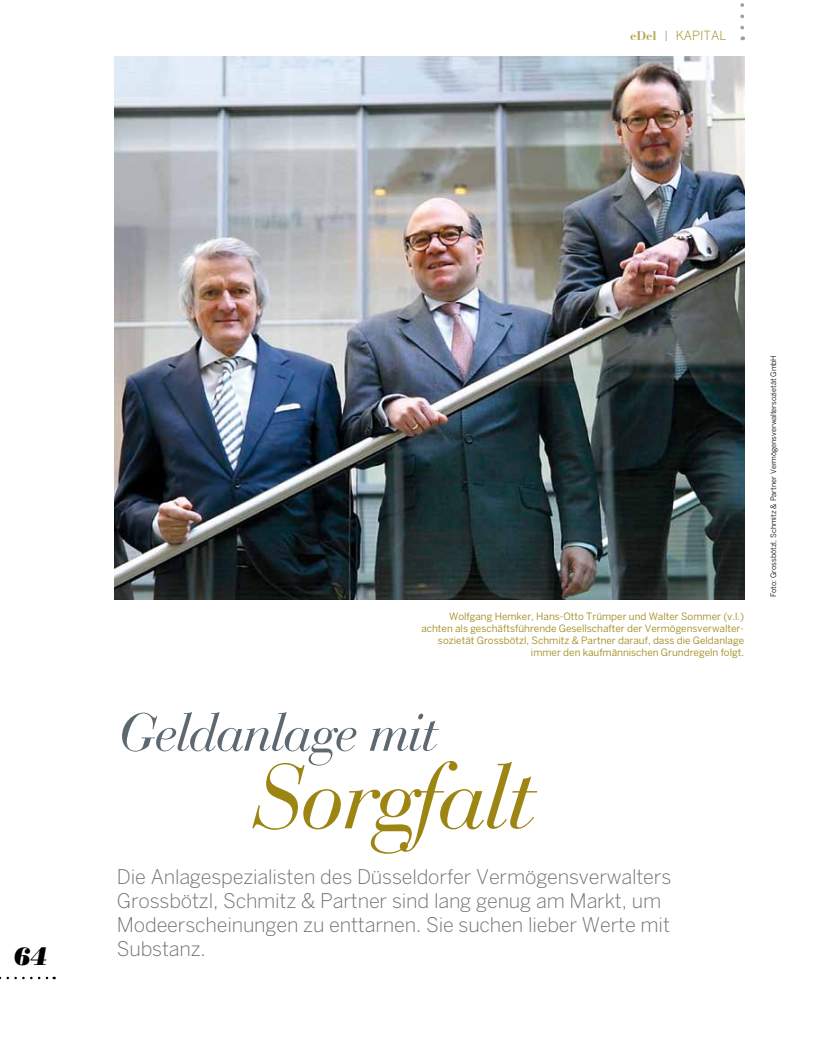
<style>
.page{position:relative;width:815px;height:1053px;background:#fff}
.page>*{position:absolute;margin:0;border:0;box-sizing:border-box;transform-origin:0 0}
.t1{font:90.75px "Bauer Bodoni Italic Os F";letter-spacing:-.04em;color:#9c8512}
.t2{font:53px "Bauer Bodoni Italic Os F";letter-spacing:-.04em;color:#5d6970}
.t3{font:italic 25px "Bodoni Poster";color:#000}
.t4{font:300 20px/24px "Benton Sans";letter-spacing:-.01em;color:#707172}
.t5{font:300 12.5px "Benton Sans";color:#9c8512}
.t6{font:10px/12px "Benton Sans";color:#9c8512;text-align:right}
.t7{font:7.5px "Benton Sans";letter-spacing:-.01em;color:#000}
.s1{font-family:"Bauer Bodoni Bold Os F";font-weight:400;color:#b8a456}
.s2{font-family:"Bauer Bodoni T";font-weight:400;color:#9c9e9f}
</style>
<div class="page">
<svg style="left:0;top:976px;width:55px;height:3px"></svg>
<svg style="left:740px;top:3px;width:4px;height:37px"></svg>
<img style="left:115px;top:57px;width:629px;height:542px">
<p class="t5" style="left:630px;top:28px;width:62px"><span class="s1">eDel</span> <span class="s2">|</span> Kapital</p>
<h3 class="t3" style="left:14px;top:940px;width:35px">64</h3>
<p class="t6" style="left:421px;top:610px;width:324px">Wolfgang Hemker, Hans-Otto Trümper und Walter Sommer (v.l.) achten als geschäftsführende Gesellschafter der Vermögensverwalter&shy;sozietät Grossbötzl, Schmitz &amp; Partner darauf, dass die Geldanlage immer den kaufmännischen Grundregeln folgt.</p>
<h2 class="t2" style="left:118px;top:700px;width:321px">Geldanlage mit</h2>
<h1 class="t1" style="left:253px;top:742px;width:284px">Sorgfalt</h1>
<h3 class="t4" style="left:117px;top:864px;width:556px">Die Anlagespezialisten des Düsseldorfer Vermögensverwalters Grossbötzl, Schmitz &amp; Partner sind lang genug am Markt, um Modeerscheinungen zu enttarnen. Sie suchen lieber Werte mit Substanz.</h3>
<p class="t7" style="left:769px;top:597px;width:243px;rotate:-90deg">Foto: Grossbötzl, Schmitz &amp; Partner Vermögensverwaltersozietät GmbH</p>
</div>
